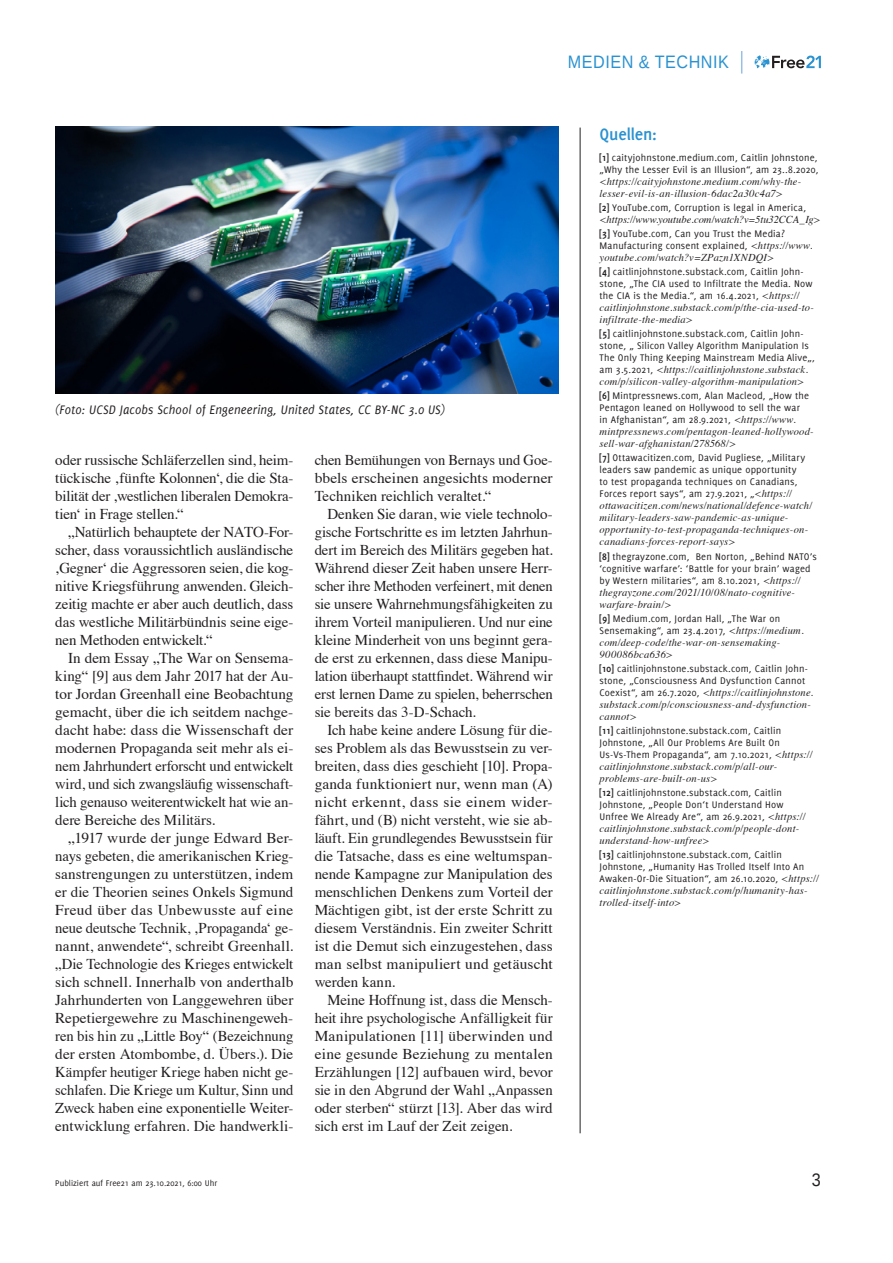
<style>
.page{position:relative;width:893px;height:1263px;background:#fff}
.page>*{position:absolute;margin:0;border:0;box-sizing:border-box;transform-origin:0 0}
.t1{font:18px "Liberation Sans";letter-spacing:.03em;color:#2a92d0;scale:.9 1}
.t2{font:700 18px "Delicious";letter-spacing:-.01em;color:#2a92d0}
.t3{font:18px "Liberation Sans";color:#231f20;scale:.9 1}
.t4{font:15px/18px "Times";letter-spacing:-.005em;color:#231f20;text-align:justify}
.t5{font:italic 13.5px "Delicious";letter-spacing:.01em;color:#231f20;scale:.96 1}
.t6{font:10.5px/12px "Delicious";letter-spacing:.015em;color:#231f20}
.t7{font:italic 10.5px/12px "Times";letter-spacing:.02em;color:#231f20}
.t8{font:italic 10.5px "Times";letter-spacing:-.005em;color:#231f20}
.t9{font:9px "Delicious";color:#231f20}
.s1{font-weight:700}
.s2{font-family:"Times";font-style:italic}
.s3{font-family:"Delicious";font-style:normal}
</style>
<div class="page">
<svg style="left:755px;top:55px;width:66px;height:13px"></svg>
<svg style="left:741px;top:51px;width:1px;height:23px"></svg>
<img style="left:55px;top:127px;width:503px;height:266px">
<hr style="left:580px;top:128px;width:1px;height:1005px;background:#231f20">
<p class="t1" style="left:568px;top:51px;width:180px">MEDIEN &amp; TECHNIK</p>
<p class="t5" style="left:55px;top:402px;width:407px">(Foto: UCSD Jacobs School of Engeneering, United States, CC BY-NC 3.0 US)</p>
<p class="t4" style="left:55px;top:450px;width:240px">oder russische Schläferzellen sind, heim&shy;tückische ‚fünfte Kolonnen‘, die die Sta&shy;bilität der ‚westlichen liberalen Demokra&shy;tien‘ in Frage stellen.“</p>
<p class="t4" style="left:55px;top:522px;width:240px;text-indent:13px">„Natürlich behauptete der NATO-For&shy;scher, dass voraussichtlich ausländische ‚Gegner‘ die Aggressoren seien, die kog&shy;nitive Kriegsführung anwenden. Gleich&shy;zeitig machte er aber auch deutlich, dass das westliche Militärbündnis seine eige&shy;nen Methoden entwickelt.“</p>
<p class="t4" style="left:55px;top:648px;width:240px;text-indent:13px">In dem Essay „The War on Sensema&shy;king“ [9] aus dem Jahr 2017 hat der Au&shy;tor Jordan Greenhall eine Beobachtung gemacht, über die ich seitdem nachge&shy;dacht habe: dass die Wissenschaft der modernen Propaganda seit mehr als ei&shy;nem Jahrhundert erforscht und entwickelt wird, und sich zwangsläufig wissenschaft&shy;lich genauso weiterentwickelt hat wie an&shy;dere Bereiche des Militärs.</p>
<p class="t4" style="left:55px;top:828px;width:240px;text-indent:13px">„1917 wurde der junge Edward Ber&shy;nays gebeten, die amerikanischen Krieg&shy;sanstrengungen zu unterstützen, indem er die Theorien seines Onkels Sigmund Freud über das Unbewusste auf eine neue deutsche Technik, ‚Propaganda‘ ge&shy;nannt, anwendete“, schreibt Greenhall. „Die Technologie des Krieges entwickelt sich schnell. Innerhalb von anderthalb Jahrhunderten von Langgewehren über Repetiergewehre zu Maschinengeweh&shy;ren bis hin zu „Little Boy“ (Bezeichnung der ersten Atombombe, d. Übers.). Die Kämpfer heutiger Kriege haben nicht ge&shy;schlafen. Die Kriege um Kultur, Sinn und Zweck haben eine exponentielle Weiter&shy;entwicklung erfahren. Die handwerkli-</p>
<p class="t4" style="left:315px;top:450px;width:240px">chen Bemühungen von Bernays und Goe&shy;bbels erscheinen angesichts moderner Techniken reichlich veraltet.“</p>
<p class="t4" style="left:315px;top:504px;width:240px;text-indent:13px">Denken Sie daran, wie viele technolo&shy;gische Fortschritte es im letzten Jahrhun&shy;dert im Bereich des Militärs gegeben hat.<br>Während dieser Zeit haben unsere Herr&shy;scher ihre Methoden verfeinert, mit denen sie unsere Wahrnehmungsfähigkeiten zu ihrem Vorteil manipulieren. Und nur eine kleine Minderheit von uns beginnt gera&shy;de erst zu erkennen, dass diese Manipu&shy;lation überhaupt stattfindet. Während wir erst lernen Dame zu spielen, beherrschen sie bereits das 3-D-Schach.</p>
<p class="t4" style="left:315px;top:720px;width:240px;text-indent:13px">Ich habe keine andere Lösung für die&shy;ses Problem als das Bewusstsein zu ver&shy;breiten, dass dies geschieht [10]. Propa&shy;ganda funktioniert nur, wenn man (A) nicht erkennt, dass sie einem wider&shy;fährt, und (B) nicht versteht, wie sie ab&shy;läuft. Ein grundlegendes Bewusstsein für die Tatsache, dass es eine weltumspan&shy;nende Kampagne zur Manipulation des menschlichen Denkens zum Vorteil der Mächtigen gibt, ist der erste Schritt zu diesem Verständnis. Ein zweiter Schritt ist die Demut sich einzugestehen, dass man selbst manipuliert und getäuscht werden kann.</p>
<p class="t4" style="left:315px;top:990px;width:240px;text-indent:13px">Meine Hoffnung ist, dass die Mensch&shy;heit ihre psychologische Anfälligkeit für Manipulationen [11] überwinden und eine gesunde Beziehung zu mentalen Erzählungen [12] aufbauen wird, bevor sie in den Abgrund der Wahl „Anpassen oder sterben“ stürzt [13]. Aber das wird sich erst im Lauf der Zeit zeigen.</p>
<p class="t2" style="left:600px;top:124px;width:59px">Quellen:</p>
<p class="t6" style="left:600px;top:151px;width:220px"><span class="s1">[1]</span> caityjohnstone.medium.com, Caitlin Johnstone, „Why the Lesser Evil is an Illusion“, am 23..8.2020,</p>
<p class="t7" style="left:600px;top:174px;width:203px">&lt;https://caityjohnstone.medium.com/why-the&shy;lesser-evil-is-an-illusion-6dac2a30c4a7&gt;</p>
<p class="t6" style="left:600px;top:201px;width:208px"><span class="s1">[2]</span> YouTube.com, Corruption is legal in America,</p>
<p class="t8" style="left:600px;top:210px;width:223px">&lt;https://www.youtube.com/watch?v=5tu32CCA_Ig&gt;</p>
<p class="t6" style="left:600px;top:227px;width:214px"><span class="s1">[3]</span> YouTube.com, Can you Trust the Media?<br>Manufacturing consent explained, <span class="s2">&lt;https://www.</span></p>
<p class="t7" style="left:600px;top:251px;width:176px">youtube.com/watch?v=ZPazn1XNDQI&gt;</p>
<p class="t6" style="left:600px;top:265px;width:214px"><span class="s1">[4]</span> caitlinjohnstone.substack.com, Caitlin John&shy;stone, „The CIA used to Infiltrate the Media. Now the CIA is the Media.“, am 16.4.2021, <span class="s2">&lt;https://</span></p>
<p class="t7" style="left:600px;top:301px;width:216px">caitlinjohnstone.substack.com/p/the-cia-used-to&shy;infiltrate-the-media&gt;</p>
<p class="t6" style="left:600px;top:328px;width:217px"><span class="s1">[5]</span> caitlinjohnstone.substack.com, Caitlin John&shy;stone, „ Silicon Valley Algorithm Manipulation Is<br>The Only Thing Keeping Mainstream Media Alive„,</p>
<p class="t7" style="left:600px;top:363px;width:210px"><span class="s3">am 3.5.2021,</span> &lt;https://caitlinjohnstone.substack. com/p/silicon-valley-algorithm-manipulation&gt;</p>
<p class="t6" style="left:600px;top:390px;width:211px"><span class="s1">[6]</span> Mintpressnews.com, Alan Macleod, „How the<br>Pentagon leaned on Hollywood to sell the war in Afghanistan“, am 28.9.2021, <span class="s2">&lt;https://www.</span></p>
<p class="t7" style="left:600px;top:425px;width:216px">mintpressnews.com/pentagon-leaned-hollywood&shy;sell-war-afghanistan/278568/&gt;</p>
<p class="t6" style="left:600px;top:452px;width:207px"><span class="s1">[7]</span> Ottawacitizen.com, David Pugliese, „Military leaders saw pandemic as unique opportunity to test propaganda techniques on Canadians, Forces report says“, am 27.9.2021, „<span class="s2">&lt;https://</span></p>
<p class="t7" style="left:600px;top:499px;width:214px">ottawacitizen.com/news/national/defence-watch/ military-leaders-saw-pandemic-as-unique&shy;opportunity-to-test-propaganda-techniques-on&shy;canadians-forces-report-says&gt;</p>
<p class="t6" style="left:600px;top:550px;width:219px"><span class="s1">[8]</span> thegrayzone.com, Ben Norton, „Behind NATO’s ‘cognitive warfare’: ‘Battle for your brain’ waged by Western militaries“, am 8.10.2021, <span class="s2">&lt;https://</span></p>
<p class="t7" style="left:600px;top:585px;width:197px">thegrayzone.com/2021/10/08/nato-cognitive&shy;warfare-brain/&gt;</p>
<p class="t6" style="left:600px;top:612px;width:206px"><span class="s1">[9]</span> Medium.com, Jordan Hall, „The War on<br>Sensemaking“, am 23.4.2017, <span class="s2">&lt;https://medium.</span></p>
<p class="t7" style="left:600px;top:635px;width:182px">com/deep-code/the-war-on-sensemaking-<br>900086bca636&gt;</p>
<p class="t6" style="left:600px;top:662px;width:210px"><span class="s1">[10]</span> caitlinjohnstone.substack.com, Caitlin John&shy;stone, „Consciousness And Dysfunction Cannot</p>
<p class="t7" style="left:600px;top:686px;width:215px"><span class="s3">Coexist“, am 26.7.2020,</span> &lt;https://caitlinjohnstone. substack.com/p/consciousness-and-dysfunction&shy;cannot&gt;</p>
<p class="t6" style="left:600px;top:724px;width:215px"><span class="s1">[11]</span> caitlinjohnstone.substack.com, Caitlin<br>Johnstone, „All Our Problems Are Built On<br>Us-Vs-Them Propaganda“, am 7.10.2021, <span class="s2">&lt;https://</span></p>
<p class="t7" style="left:600px;top:760px;width:179px">caitlinjohnstone.substack.com/p/all-our&shy;problems-are-built-on-us&gt;</p>
<p class="t6" style="left:600px;top:786px;width:208px"><span class="s1">[12]</span> caitlinjohnstone.substack.com, Caitlin<br>Johnstone, „People Don‘t Understand How<br>Unfree We Already Are“, am 26.9.2021, <span class="s2">&lt;https://</span></p>
<p class="t7" style="left:600px;top:822px;width:201px">caitlinjohnstone.substack.com/p/people-dont&shy;understand-how-unfree&gt;</p>
<p class="t6" style="left:600px;top:849px;width:221px"><span class="s1">[13]</span> caitlinjohnstone.substack.com, Caitlin<br>Johnstone, „Humanity Has Trolled Itself Into An<br>Awaken-Or-Die Situation“, am 26.10.2020, <span class="s2">&lt;https://</span></p>
<p class="t7" style="left:600px;top:884px;width:210px">caitlinjohnstone.substack.com/p/humanity-has&shy;trolled-itself-into&gt;</p>
<p class="t9" style="left:55px;top:1177px;width:163px">Publiziert auf Free21 am 23.10.2021, 6:00 Uhr</p>
<p class="t3" style="left:812px;top:1168px;width:12px">3</p>
</div>
